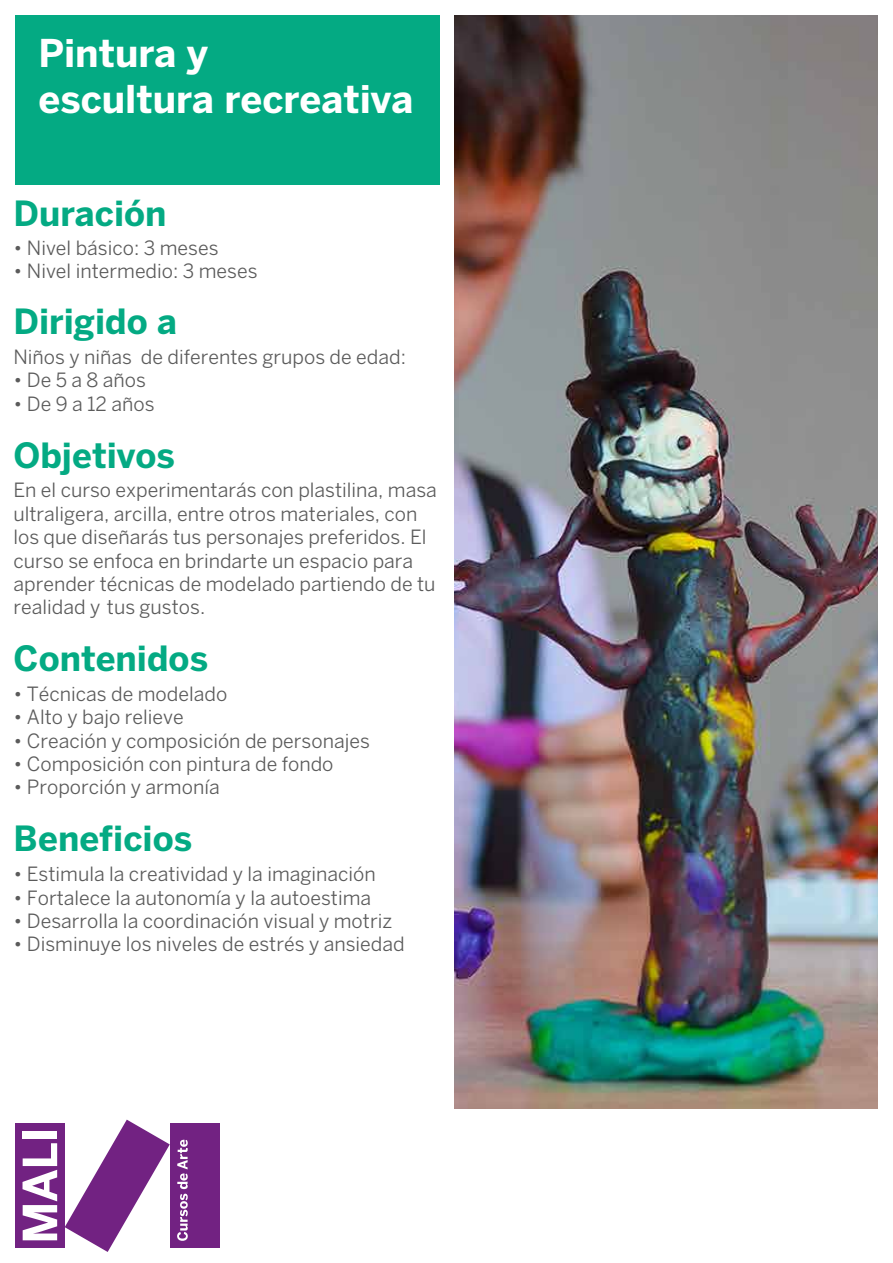
<style>
.page{position:relative;width:893px;height:1263px;background:#fff}
.page>*{position:absolute;margin:0;border:0;box-sizing:border-box;transform-origin:0 0}
.t1{font:700 37.95px/45.6px "Benton Sans FB";color:#fff}
.t2{font:700 34.5px "Benton Sans FB";color:#04aa83}
.t3{font:19.5px/23.4px "Benton Sans FB";color:#5b5b5b}
</style>
<div class="page">
<div style="left:15px;top:15px;width:424px;height:170px;background:#04aa83"></div>
<div style="left:170px;top:1124px;width:49px;height:124px;background:#722282"></div>
<svg style="left:177px;top:1140px;width:11px;height:101px"></svg>
<div style="left:15px;top:1124px;width:50px;height:124px;background:#722282"></div>
<svg style="left:23px;top:1143px;width:34px;height:97px"></svg>
<div style="left:23px;top:1131px;width:34px;height:8px;background:#fff"></div>
<svg style="left:65px;top:1119px;width:105px;height:133px"></svg>
<img style="left:454px;top:15px;width:424px;height:1093px">
<h1 class="t1" style="left:38px;top:30px;width:376px">Pintura y<br>escultura recreativa</h1>
<h2 class="t2" style="left:14px;top:192px;width:154px">Duración</h2>
<p class="t3" style="left:13px;top:236px;width:207px">• Nivel básico: 3 meses</p>
<p class="t3" style="left:13px;top:259px;width:246px">• Nivel intermedio: 3 meses</p>
<h2 class="t2" style="left:14px;top:301px;width:165px">Dirigido a</h2>
<p class="t3" style="left:13px;top:345px;width:394px">Niños y niñas de diferentes grupos de edad:</p>
<p class="t3" style="left:13px;top:368px;width:134px">• De 5 a 8 años</p>
<p class="t3" style="left:13px;top:392px;width:143px">• De 9 a 12 años</p>
<h2 class="t2" style="left:14px;top:435px;width:163px">Objetivos</h2>
<p class="t3" style="left:13px;top:478px;width:425px">En el curso experimentarás con plastilina, masa ultraligera, arcilla, entre otros materiales, con los que diseñarás tus personajes preferidos. El curso se enfoca en brindarte un espacio para aprender técnicas de modelado partiendo de tu realidad y tus gustos.</p>
<h2 class="t2" style="left:14px;top:638px;width:196px">Contenidos</h2>
<p class="t3" style="left:13px;top:682px;width:215px">• Técnicas de modelado</p>
<p class="t3" style="left:13px;top:705px;width:172px">• Alto y bajo relieve</p>
<p class="t3" style="left:13px;top:728px;width:358px">• Creación y composición de personajes</p>
<p class="t3" style="left:13px;top:752px;width:322px">• Composición con pintura de fondo</p>
<p class="t3" style="left:13px;top:775px;width:208px">• Proporción y armonía</p>
<h2 class="t2" style="left:14px;top:818px;width:180px">Beneficios</h2>
<p class="t3" style="left:13px;top:862px;width:364px">• Estimula la creatividad y la imaginación</p>
<p class="t3" style="left:13px;top:885px;width:359px">• Fortalece la autonomía y la autoestima</p>
<p class="t3" style="left:13px;top:909px;width:380px">• Desarrolla la coordinación visual y motriz</p>
<p class="t3" style="left:13px;top:932px;width:393px">• Disminuye los niveles de estrés y ansiedad</p>
</div>
